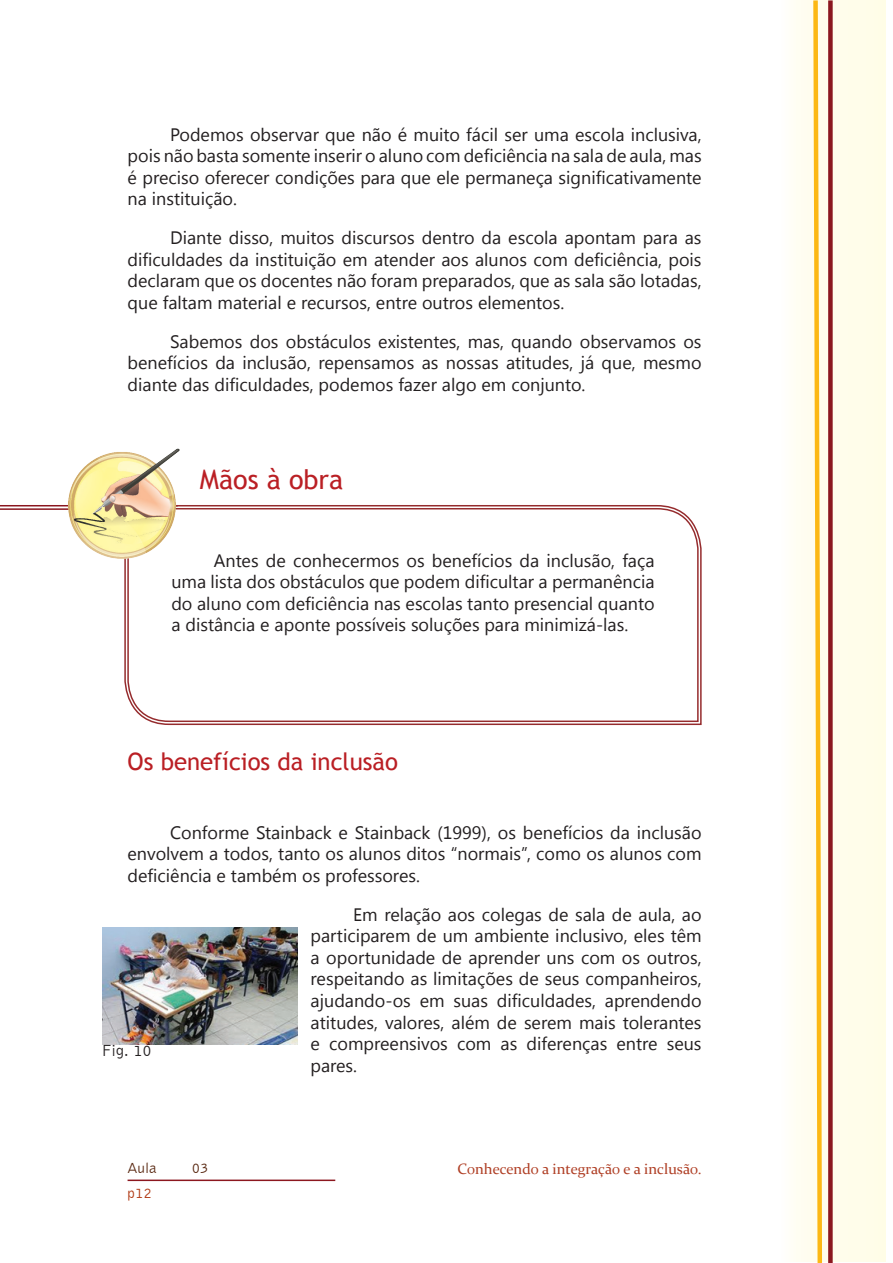
<style>
.page{position:relative;width:893px;height:1263px;background:#fff}
.page>*{position:absolute;margin:0;border:0;box-sizing:border-box;transform-origin:0 0}
.t1{font:27px "Trebuchet MS";color:#ba1f24}
.t2{font:24px "Trebuchet MS";color:#ba1f24}
.t3{font:18px/21.6px "Segoe UI";color:#231f20;text-align:justify}
.t4{font:16.5px "Bell Gothic BT";color:#231f20}
.t5{font:15px "Constantia";color:#af3e24}
.t6{font:15px "Bell Gothic BT";color:#592811}
.t7{font:15px "Bell Gothic BT";color:#b13c17}
</style>
<div class="page">
<hr style="left:128px;top:1179px;width:207px;height:2px;background:#8c171f">
<div style="left:794px;top:0;width:91px;height:1261px;background:#fffdea"></div>
<div style="left:828px;top:0;width:5px;height:1263px;background:#8b171f"></div>
<svg style="left:811px;top:0;width:13px;height:1263px;background:#fde5a1"></svg>
<hr style="left:0;top:505px;width:178px;height:1px;background:#8b171f">
<hr style="left:0;top:508px;width:105px;height:2px;background:#8b171f">
<svg style="left:124px;top:505px;width:578px;height:221px"></svg>
<svg style="left:127px;top:507px;width:572px;height:216px"></svg>
<img style="left:69px;top:448px;width:111px;height:123px">
<img style="left:102px;top:927px;width:196px;height:117px">
<p class="t3" style="left:128px;top:123px;width:576px;text-indent:43px">Podemos observar que não é muito fácil ser uma escola inclusiva, pois não basta somente inserir o aluno com deficiência na sala de aula, mas é preciso oferecer condições para que ele permaneça significativamente na instituição.</p>
<p class="t3" style="left:128px;top:226px;width:576px;text-indent:43px">Diante disso, muitos discursos dentro da escola apontam para as dificuldades da instituição em atender aos alunos com deficiência, pois declaram que os docentes não foram preparados, que as sala são lotadas, que faltam material e recursos, entre outros elementos.</p>
<p class="t3" style="left:128px;top:330px;width:576px;text-indent:43px">Sabemos dos obstáculos existentes, mas, quando observamos os benefícios da inclusão, repensamos as nossas atitudes, já que, mesmo diante das dificuldades, podemos fazer algo em conjunto.</p>
<p class="t1" style="left:200px;top:463px;width:145px">Mãos à obra</p>
<p class="t3" style="left:171px;top:549px;width:485px;text-indent:43px">Antes de conhecermos os benefícios da inclusão, faça uma lista dos obstáculos que podem dificultar a permanência do aluno com deficiência nas escolas tanto presencial quanto a distância e aponte possíveis soluções para minimizá-las.</p>
<p class="t2" style="left:128px;top:747px;width:272px">Os benefícios da inclusão</p>
<p class="t3" style="left:128px;top:821px;width:576px;text-indent:43px">Conforme Stainback e Stainback (1999), os benefícios da inclusão envolvem a todos, tanto os alunos ditos “normais”, como os alunos com deficiência e também os professores.</p>
<p class="t3" style="left:311px;top:903px;width:392px;text-indent:43px">Em relação aos colegas de sala de aula, ao participarem de um ambiente inclusivo, eles têm a oportunidade de aprender uns com os outros, respeitando as limitações de seus companheiros, ajudando-os em suas dificuldades, aprendendo atitudes, valores, além de serem mais tolerantes e compreensivos com as diferenças entre seus pares.</p>
<p class="t4" style="left:102px;top:1040px;width:51px">Fig. 10</p>
<p class="t6" style="left:128px;top:1159px;width:31px">Aula</p>
<p class="t6" style="left:192px;top:1159px;width:18px">03</p>
<p class="t7" style="left:128px;top:1183px;width:26px">p12</p>
<p class="t5" style="left:457px;top:1159px;width:246px">Conhecendo a integração e a inclusão.</p>
</div>
